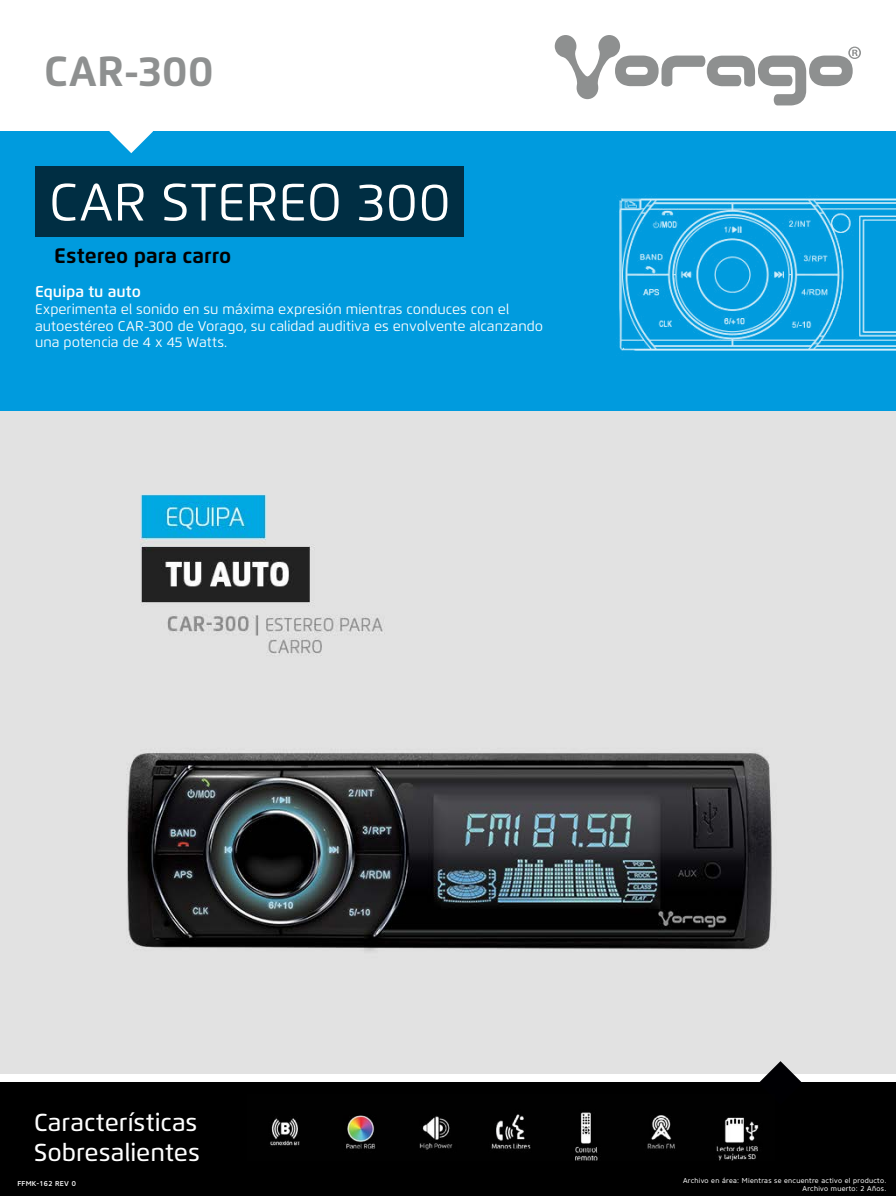
<style>
.page{position:relative;width:896px;height:1196px;background:#fff}
.page>*{position:absolute;margin:0;border:0;box-sizing:border-box;transform-origin:0 0}
.t1{font:52.5px "Flexo";color:#fff}
.t2{font:700 42px "Flexo";color:#8e9090}
.t3{font:500 24.5px/29.4px "Flexo";color:#fff}
.t4{font:700 21px "Flexo";color:#000}
.t5{font:600 15.75px "Flexo";color:#fff}
.t6{font:14px/16.8px "Flexo";color:#fff}
.t7{font:7px/7.9px "Core Sans N45";letter-spacing:.04em;color:#fff;text-align:right}
.t8{font:500 7px "Core Sans N55";letter-spacing:.04em;color:#fff}
</style>
<div class="page">
<div style="left:0;top:1082px;width:896px;height:113px;background:#000"></div>
<img style="left:0;top:131px;width:896px;height:942px">
<svg style="left:109px;top:131px;width:44px;height:22px"></svg>
<div style="left:35px;top:166px;width:429px;height:70px;background:#002e43"></div>
<svg style="left:759px;top:1060px;width:43px;height:22px"></svg>
<img style="left:270px;top:1112px;width:489px;height:48px">
<svg style="left:555px;top:35px;width:306px;height:70px"></svg>
<h2 class="t2" style="left:44px;top:45px;width:172px">CAR-300</h2>
<h1 class="t1" style="left:49px;top:170px;width:404px">CAR STEREO 300</h1>
<h3 class="t4" style="left:54px;top:242px;width:179px">Estereo para carro</h3>
<p class="t5" style="left:35px;top:282px;width:107px">Equipa tu auto</p>
<p class="t6" style="left:35px;top:300px;width:510px">Experimenta el sonido en su máxima expresión mientras conduces con el autoestéreo CAR-300 de Vorago, su calidad auditiva es envolvente alcanzando una potencia de 4 x 45 Watts.</p>
<h3 class="t3" style="left:34px;top:1107px;width:167px">Características<br>Sobresalientes</h3>
<p class="t8" style="left:18px;top:1178px;width:60px">FFMK-162 REV 0</p>
<p class="t7" style="left:683px;top:1176px;width:205px">Archivo en área: Mientras se encuentre activo el producto.<br>Archivo muerto: 2 Años.</p>
</div>
